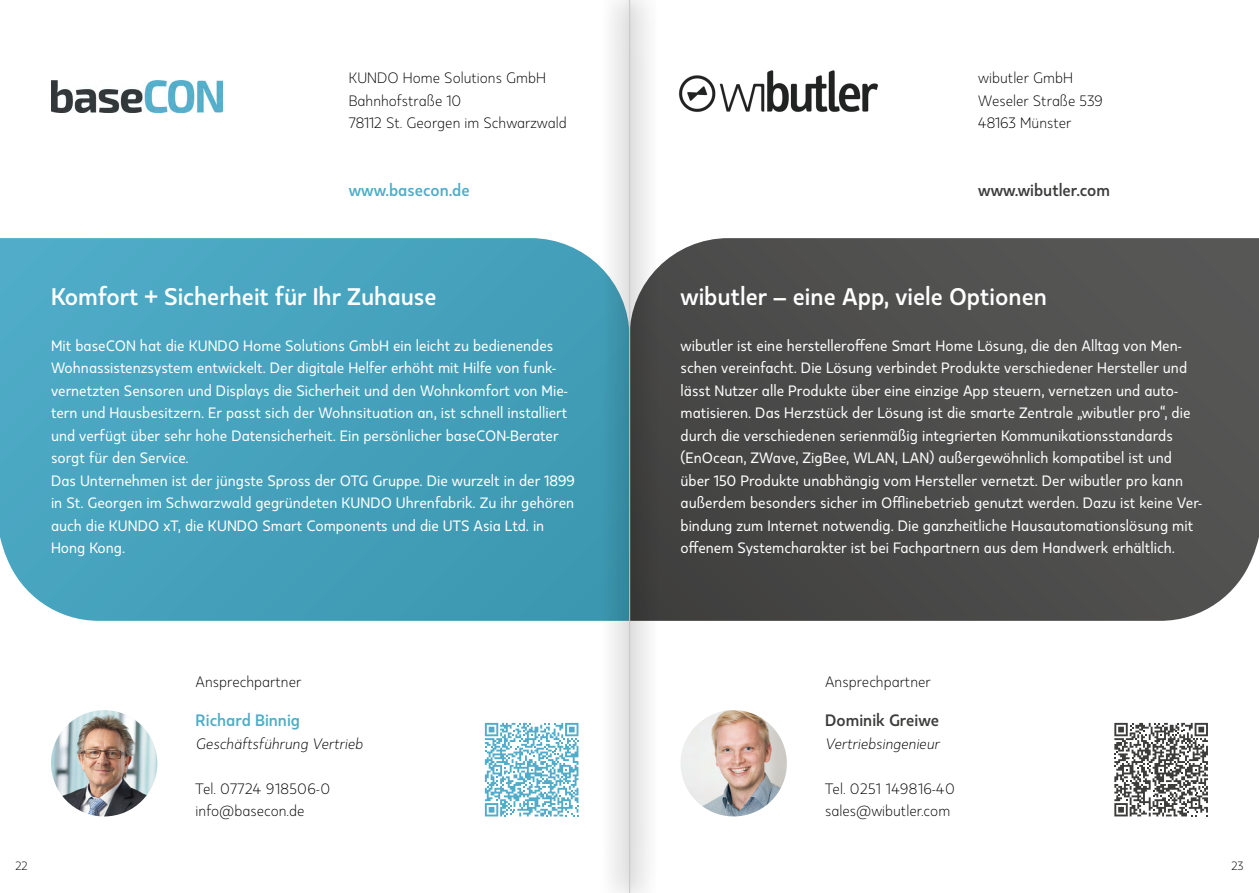
<style>
.page{position:relative;width:1259px;height:893px;background:#fff}
.page>*{position:absolute;margin:0;border:0;box-sizing:border-box;transform-origin:0 0}
.t1{font:700 24px "Kappa Display";color:#fff}
.t2{font:700 16.5px "Kappa Display";color:#3c3c3b}
.t3{font:700 16.5px "Kappa Display";color:#50acc8}
.t4{font:15px/22.5px "Kappa Display";color:#fff}
.t5{font:300 15px/22.5px "Kappa Display";color:#000}
.t6{font:italic 300 15px "Kappa Display";color:#000}
.t7{font:300 12px "Kappa Display";color:#000}
</style>
<div class="page">
<svg style="left:657px;top:238px;width:602px;height:383px;background:#504f4e"></svg>
<svg style="left:0;top:238px;width:601px;height:383px;background:#48a3bd"></svg>
<img style="left:678px;top:70px;width:201px;height:42px">
<img style="left:680px;top:710px;width:107px;height:106px;border-radius:53px">
<svg style="left:1114px;top:723px;width:94px;height:93px"></svg>
<img style="left:51px;top:81px;width:171px;height:31px">
<img style="left:51px;top:710px;width:106px;height:106px;border-radius:53px">
<svg style="left:485px;top:723px;width:93px;height:93px"></svg>
<svg style="left:601px;top:0;width:56px;height:893px"></svg>
<hr style="left:629px;top:0;width:1px;height:893px;background:#c6c6c6">
<p class="t5" style="left:349px;top:66px;width:219px">KUNDO Home Solutions GmbH<br>Bahnhofstraße 10<br>78112 St. Georgen im Schwarzwald</p>
<p class="t3" style="left:349px;top:179px;width:122px">www.basecon.de</p>
<h1 class="t1" style="left:51px;top:281px;width:387px">Komfort + Sicherheit für Ihr Zuhause</h1>
<p class="t4" style="left:51px;top:334px;width:525px">Mit baseCON hat die KUNDO Home Solutions GmbH ein leicht zu bedienendes Wohnassistenzsystem entwickelt. Der digitale Helfer erhöht mit Hilfe von funk&shy;vernetzten Sensoren und Displays die Sicherheit und den Wohnkomfort von Mie&shy;tern und Hausbesitzern. Er passt sich der Wohnsituation an, ist schnell installiert und verfügt über sehr hohe Datensicherheit. Ein persönlicher baseCON-Berater sorgt für den Service.<br>Das Unternehmen ist der jüngste Spross der OTG Gruppe. Die wurzelt in der 1899 in St. Georgen im Schwarzwald gegründeten KUNDO Uhrenfabrik. Zu ihr gehören auch die KUNDO xT, die KUNDO Smart Components und die UTS Asia Ltd. in Hong Kong.</p>
<p class="t5" style="left:196px;top:670px;width:107px">Ansprechpartner</p>
<p class="t3" style="left:196px;top:710px;width:106px">Richard Binnig</p>
<p class="t6" style="left:196px;top:734px;width:169px">Geschäftsführung Vertrieb</p>
<p class="t5" style="left:196px;top:777px;width:136px">Tel. 07724 918506-0 info@basecon.de</p>
<p class="t5" style="left:978px;top:66px;width:126px">wibutler GmbH<br>Weseler Straße 539<br>48163 Münster</p>
<p class="t2" style="left:978px;top:179px;width:133px">www.wibutler.com</p>
<h1 class="t1" style="left:680px;top:281px;width:368px">wibutler – eine App, viele Optionen</h1>
<p class="t4" style="left:680px;top:334px;width:523px">wibutler ist eine herstelleroffene Smart Home Lösung, die den Alltag von Men&shy;schen vereinfacht. Die Lösung verbindet Produkte verschiedener Hersteller und lässt Nutzer alle Produkte über eine einzige App steuern, vernetzen und auto&shy;matisieren. Das Herzstück der Lösung ist die smarte Zentrale „wibutler pro“, die durch die verschiedenen serienmäßig integrierten Kommunikationsstandards (EnOcean, ZWave, ZigBee, WLAN, LAN) außergewöhnlich kompatibel ist und über 150 Produkte unabhängig vom Hersteller vernetzt. Der wibutler pro kann außerdem besonders sicher im Offlinebetrieb genutzt werden. Dazu ist keine Ver&shy;bindung zum Internet notwendig. Die ganzheitliche Hausautomationslösung mit offenem Systemcharakter ist bei Fachpartnern aus dem Handwerk erhältlich.</p>
<p class="t5" style="left:825px;top:670px;width:107px">Ansprechpartner</p>
<p class="t2" style="left:825px;top:710px;width:116px">Dominik Greiwe</p>
<p class="t6" style="left:825px;top:734px;width:116px">Vertriebsingenieur</p>
<p class="t5" style="left:825px;top:777px;width:131px">Tel. 0251 149816-40 sales@wibutler.com</p>
<p class="t7" style="left:16px;top:858px;width:14px">22</p>
<p class="t7" style="left:1231px;top:858px;width:14px">23</p>
</div>
